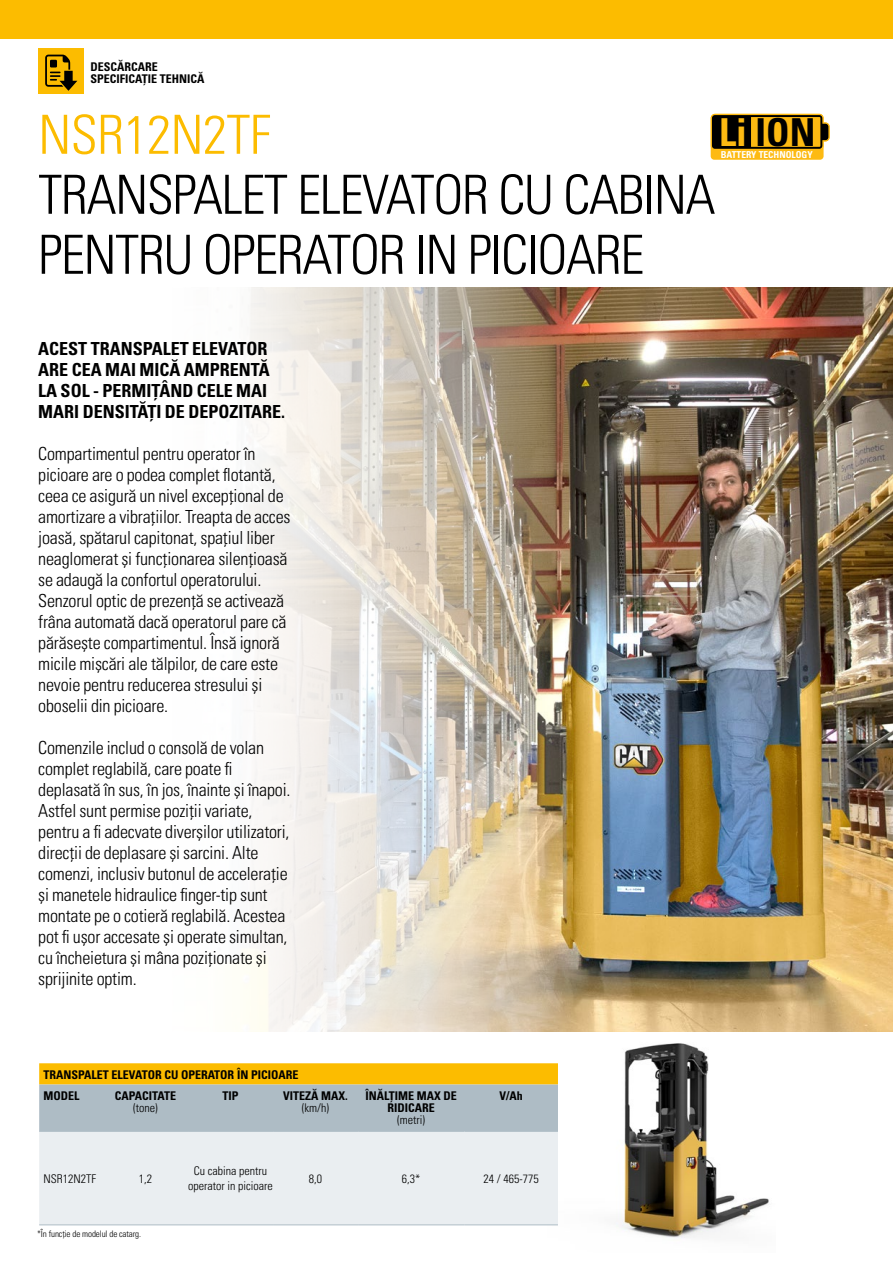
<style>
.page{position:relative;width:893px;height:1263px;background:#fff}
.page>*{position:absolute;margin:0;border:0;box-sizing:border-box;transform-origin:0 0}
.t1{font:54px/60px "Univers LTCYR 47 Light Cond";letter-spacing:-.025em;color:#000}
.t2{font:54px "Univers LTCYR 47 Light Cond";letter-spacing:-.01em;color:#fcbc00}
.t3{font:700 condensed 38.55px "Univers";color:#000}
.t4{font:18px/21px "Univers LTCYR 47 Light Cond";letter-spacing:-.01em;color:#000}
.t5{font:18px/21px "Univers LTCYR 67 Bold Cond";color:#000}
.t6{font:12px/12px "Univers LTCYR 67 Bold Cond";color:#000}
.t7{font:12px/15px "Univers LTCYR 47 Light Cond";color:#000;text-align:center}
.t8{font:700 condensed 9.6px "Univers";color:#fff}
.t9{font:9px "Univers LTCYR 47 Light Cond";letter-spacing:-.01em;color:#000}
.s1{color:#fdba12}
</style>
<div class="page">
<div style="left:0;top:0;width:893px;height:38px;background:#fcbc00"></div>
<svg style="left:710px;top:113px;width:120px;height:47px;background:#ae841a"></svg>
<img style="left:242px;top:287px;width:651px;height:745px">
<img style="left:547px;top:1043px;width:222px;height:195px">
<svg style="left:39px;top:1063px;width:519px;height:68px;background:#c6bc88"></svg>
<div style="left:39px;top:1132px;width:519px;height:92px;background:#eaeef1"></div>
<hr style="left:39px;top:1131px;width:64px;height:1px;background:#aebcc5">
<hr style="left:103px;top:1131px;width:85px;height:1px;background:#aebcc5">
<hr style="left:188px;top:1131px;width:85px;height:1px;background:#aebcc5">
<hr style="left:273px;top:1131px;width:85px;height:1px;background:#aebcc5">
<hr style="left:358px;top:1131px;width:106px;height:1px;background:#aebcc5">
<hr style="left:464px;top:1131px;width:94px;height:1px;background:#aebcc5">
<hr style="left:39px;top:1224px;width:64px;height:1px;background:#aebcc5">
<hr style="left:103px;top:1224px;width:85px;height:1px;background:#aebcc5">
<hr style="left:188px;top:1224px;width:85px;height:1px;background:#aebcc5">
<hr style="left:273px;top:1224px;width:85px;height:1px;background:#aebcc5">
<hr style="left:358px;top:1224px;width:106px;height:1px;background:#aebcc5">
<hr style="left:464px;top:1224px;width:94px;height:1px;background:#aebcc5">
<div style="left:38px;top:49px;width:45px;height:45px;background:#fcbc00"></div>
<svg style="left:45px;top:55px;width:32px;height:36px"></svg>
<p class="t6" style="left:90px;top:60px;width:115px">DESCĂRCARE<br>SPECIFICAȚIE TEHNICĂ</p>
<h1 class="t2" style="left:38px;top:98px;width:234px">NSR12N2TF</h1>
<h1 class="t1" style="left:38px;top:162px;width:679px">TRANSPALET ELEVATOR CU CABINA<br>PENTRU OPERATOR IN PICIOARE</h1>
<h2 class="t3" style="left:719px;top:108px;width:98px"><span class="s1">Li</span> ION</h2>
<p class="t8" style="left:721px;top:148px;width:94px">BATTERY TECHNOLOGY</p>
<p class="t5" style="left:38px;top:337px;width:248px">ACEST TRANSPALET ELEVATOR<br>ARE CEA MAI MICĂ AMPRENTĂ<br>LA SOL - PERMIȚÂND CELE MAI<br>MARI DENSITĂȚI DE DEPOZITARE.</p>
<p class="t4" style="left:38px;top:442px;width:254px">Compartimentul pentru operator în picioare are o podea complet flotantă, ceea ce asigură un nivel excepțional de amortizare a vibrațiilor. Treapta de acces joasă, spătarul capitonat, spațiul liber neaglomerat și funcționarea silențioasă se adaugă la confortul operatorului.<br>Senzorul optic de prezență se activează frâna automată dacă operatorul pare că părăsește compartimentul. Însă ignoră micile mișcări ale tălpilor, de care este nevoie pentru reducerea stresului și oboselii din picioare.</p>
<p class="t4" style="left:38px;top:736px;width:254px">Comenzile includ o consolă de volan complet reglabilă, care poate fi deplasată în sus, în jos, înainte și înapoi.<br>Astfel sunt permise poziții variate, pentru a fi adecvate diverșilor utilizatori, direcții de deplasare și sarcini. Alte comenzi, inclusiv butonul de accelerație și manetele hidraulice finger-tip sunt montate pe o cotieră reglabilă. Acestea pot fi ușor accesate și operate simultan, cu încheietura și mâna poziționate și sprijinite optim.</p>
<p class="t6" style="left:43px;top:1063px;width:256px;line-height:21.5px">TRANSPALET ELEVATOR CU OPERATOR ÎN PICIOARE<br>MODEL</p>
<p class="t6" style="left:223px;top:1090px;width:18px">TIP</p>
<p class="t6" style="left:283px;top:1090px;width:66px">VITEZĂ MAX.</p>
<p class="t7" style="left:302px;top:1100px;width:29px">(km/h)</p>
<p class="t6" style="left:115px;top:1090px;width:63px">CAPACITATE</p>
<p class="t7" style="left:133px;top:1100px;width:26px">(tone)</p>
<p class="t6" style="left:366px;top:1090px;width:93px;text-align:center">ÎNĂLȚIME MAX DE<br>RIDICARE</p>
<p class="t7" style="left:397px;top:1112px;width:29px">(metri)</p>
<p class="t6" style="left:500px;top:1090px;width:25px">V/Ah</p>
<p class="t7" style="left:43px;top:1170px;width:54px">NSR12N2TF</p>
<p class="t7" style="left:139px;top:1170px;width:15px">1,2</p>
<p class="t7" style="left:188px;top:1163px;width:86px">Cu cabina pentru operator in picioare</p>
<p class="t7" style="left:309px;top:1170px;width:15px">8,0</p>
<p class="t7" style="left:402px;top:1170px;width:20px">6,3*</p>
<p class="t7" style="left:484px;top:1170px;width:57px">24 / 465-775</p>
<p class="t9" style="left:37px;top:1227px;width:106px">*În funcție de modelul de catarg.</p>
</div>
